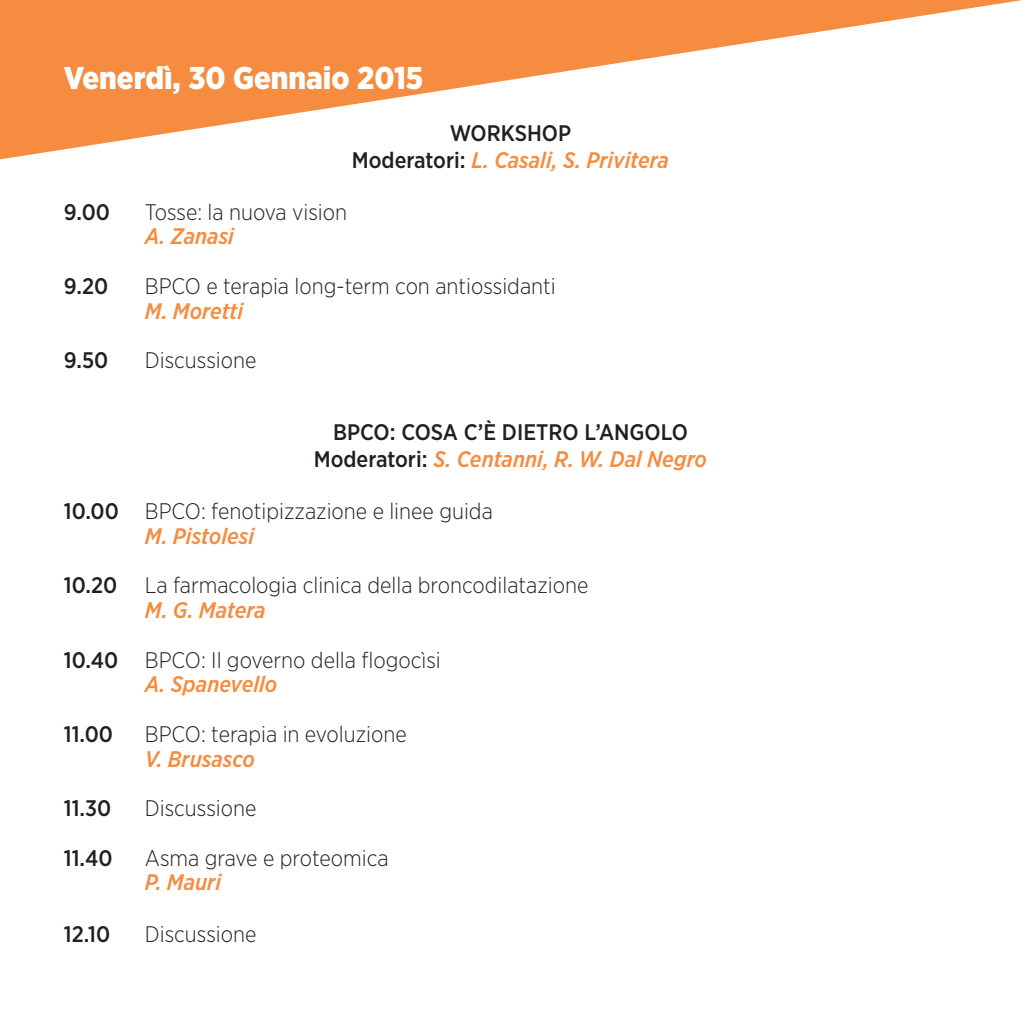
<style>
.page{position:relative;width:1021px;height:1021px;background:#fff}
.page>*{position:absolute;margin:0;border:0;box-sizing:border-box;transform-origin:0 0}
.t1{font:900 31.5px "Gotham Narrow";color:#fff}
.t2{font:300 22.5px "Gotham Narrow";color:#231f20}
.t3{font:italic 500 22.5px "Gotham Narrow";color:#f58c40}
.t4{font:500 22.5px "Gotham Narrow";color:#231f20}
.s1{font-style:normal;color:#231f20}
.s2{font-weight:500}
</style>
<div class="page">
<svg style="left:0;top:0;width:1020px;height:160px;fill:#f58c40"></svg>
<p class="t1" style="left:64px;top:57px;width:361px">Venerdì, 30 Gennaio 2015</p>
<p class="t4" style="left:449px;top:119px;width:123px">WORKSHOP</p>
<p class="t3" style="left:352px;top:146px;width:319px"><span class="s1">Moderatori:</span> L. Casali, S. Privitera</p>
<p class="t4" style="left:64px;top:197px;width:48px">9.00</p>
<p class="t2" style="left:145px;top:198px;width:204px">Tosse: la nuova vision</p>
<p class="t3" style="left:145px;top:222px;width:91px">A. Zanasi</p>
<p class="t4" style="left:64px;top:272px;width:46px">9.20</p>
<p class="t2" style="left:145px;top:272px;width:412px">BPCO e terapia long-term con antiossidanti</p>
<p class="t3" style="left:145px;top:296px;width:100px">M. Moretti</p>
<p class="t4" style="left:64px;top:346px;width:46px">9.50</p>
<p class="t2" style="left:145px;top:346px;width:113px">Discussione</p>
<p class="t4" style="left:333px;top:418px;width:356px">BPCO: COSA C’È DIETRO L’ANGOLO</p>
<p class="t3" style="left:314px;top:445px;width:395px"><span class="s1">Moderatori:</span> S. Centanni, R. W. Dal Negro</p>
<p class="t2" style="left:64px;top:497px;width:430px"><span class="s2">10.00</span> BPCO: fenotipizzazione e linee guida</p>
<p class="t3" style="left:145px;top:521px;width:111px">M. Pistolesi</p>
<p class="t2" style="left:64px;top:571px;width:526px"><span class="s2">10.20</span> La farmacologia clinica della broncodilatazione</p>
<p class="t3" style="left:145px;top:596px;width:122px">M. G. Matera</p>
<p class="t2" style="left:64px;top:646px;width:378px"><span class="s2">10.40</span> BPCO: Il governo della flogocìsi</p>
<p class="t3" style="left:145px;top:670px;width:134px">A. Spanevello</p>
<p class="t4" style="left:64px;top:719px;width:51px">11.00</p>
<p class="t2" style="left:145px;top:720px;width:263px">BPCO: terapia in evoluzione</p>
<p class="t3" style="left:145px;top:744px;width:112px">V. Brusasco</p>
<p class="t4" style="left:64px;top:794px;width:49px">11.30</p>
<p class="t2" style="left:145px;top:794px;width:113px">Discussione</p>
<p class="t4" style="left:64px;top:843px;width:50px">11.40</p>
<p class="t2" style="left:145px;top:844px;width:245px">Asma grave e proteomica</p>
<p class="t3" style="left:145px;top:868px;width:78px">P. Mauri</p>
<p class="t4" style="left:64px;top:920px;width:48px">12.10</p>
<p class="t2" style="left:145px;top:920px;width:113px">Discussione</p>
</div>
